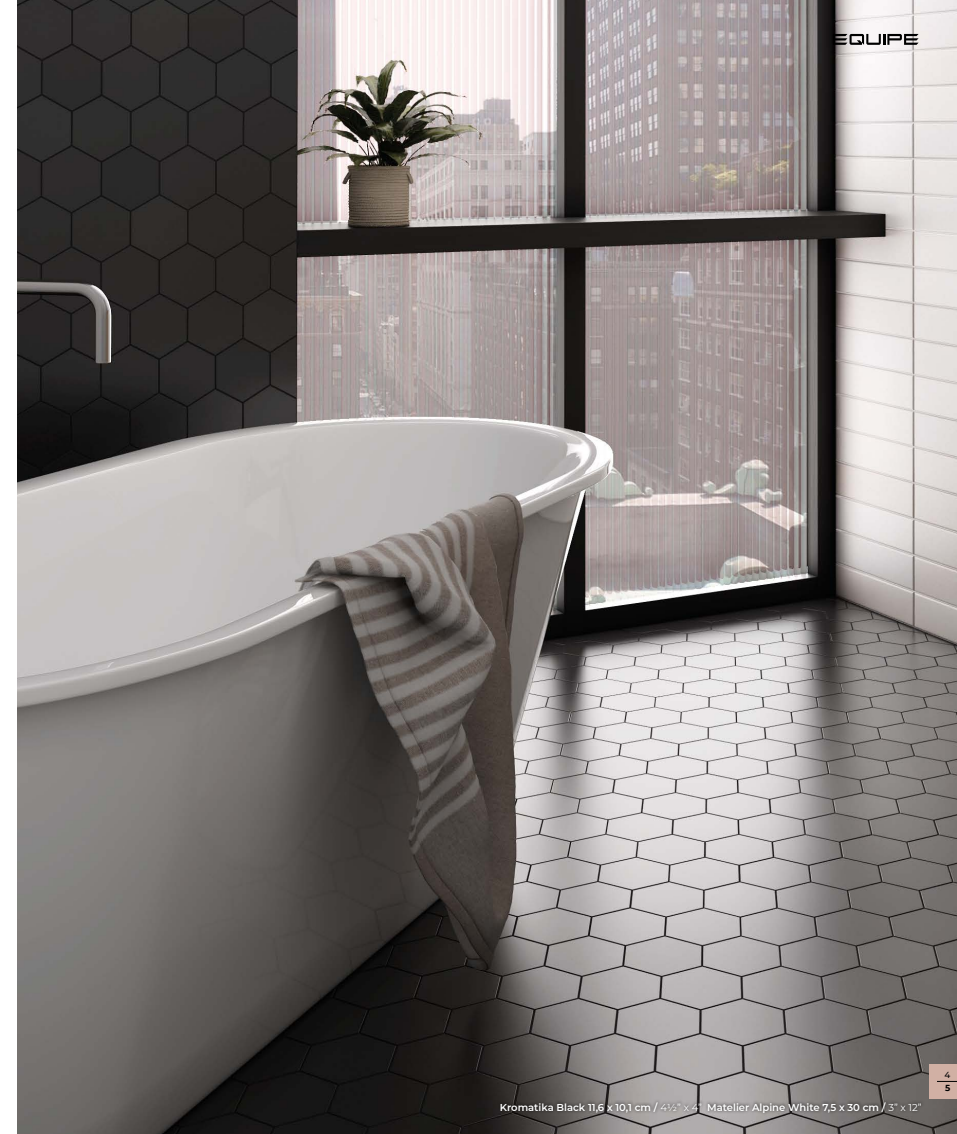
<style>
.page{position:relative;width:957px;height:1134px;background:#fff}
.page>*{position:absolute;margin:0;border:0;box-sizing:border-box;transform-origin:0 0}
.t1{font:600 10px "Montserrat";color:#fff}
.t2{font:700 8.75px "Montserrat";color:#000}
.t3{font:500 8.75px "Montserrat";color:#000}
.s1{font-weight:400}
</style>
<div class="page">
<img style="left:18px;top:0;width:939px;height:1134px">
<div style="left:497px;top:1099px;width:427px;height:17px;background:#000;opacity:.75"></div>
<div style="left:929px;top:1064px;width:28px;height:34px;background:#d1b0a4"></div>
<svg style="left:937px;top:1081px;width:20px;height:1px"></svg>
<svg style="left:833px;top:34px;width:85px;height:11px"></svg>
<p class="t1" style="left:500px;top:1100px;width:423px">Kromatika Black 11,6 x 10,1 cm / <span class="s1">41/2” x 4”</span> Matelier Alpine White 7,5 x 30 cm / <span class="s1">3” x 12”</span></p>
<p class="t3" style="left:944px;top:1068px;width:7px">4</p>
<p class="t2" style="left:945px;top:1082px;width:7px">5</p>
</div>
